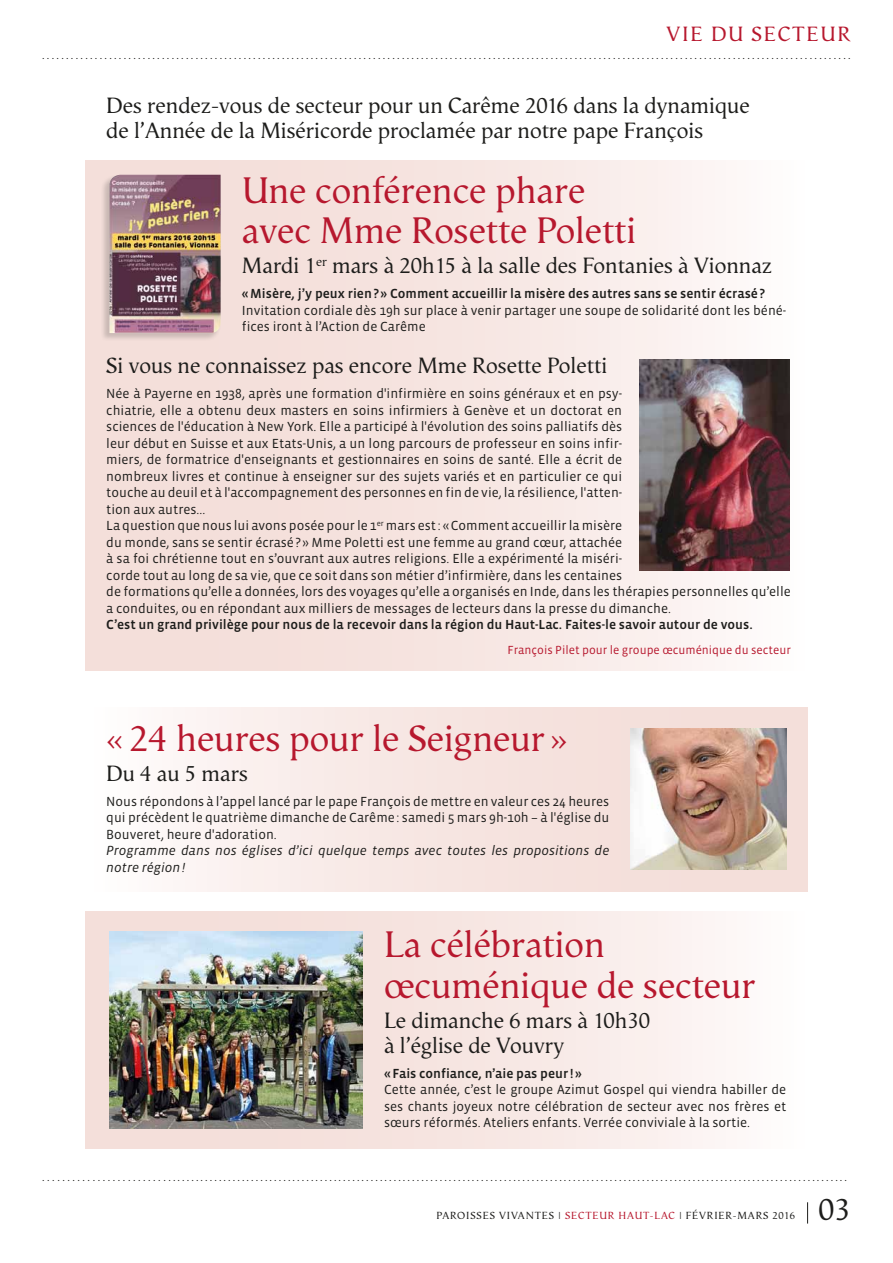
<style>
.page{position:relative;width:893px;height:1263px;background:#fff}
.page>*{position:absolute;margin:0;border:0;box-sizing:border-box;transform-origin:0 0}
.t1{font:37.5px/40.5px "Vega";color:#b7182e}
.t2{font:31.5px "Vega";color:#1d1d1b}
.t3{font:22.5px/25.5px "Vega";color:#1d1d1b}
.t4{font:21px "Vega";letter-spacing:.08em;color:#b7182e}
.t5{font:13.5px/16.5px "Vista Sans";color:#1d1d1b}
.t6{font:13.5px "Vista Sans Med";color:#1d1d1b}
.t7{font:italic 13.5px/16.5px "Vista Sans";color:#1d1d1b}
.t8{font:12px "Vista Sans";color:#b7182e}
.t9{font:10.5px "Vega";letter-spacing:.08em;color:#1d1d1b}
.t10{font:9px "Vega";color:#1d1d1b}
.s1{font-family:"Vista Sans";font-weight:300}
.s2{color:#b7182e}
</style>
<div class="page">
<div style="left:85px;top:161px;width:723px;height:509px;background:linear-gradient(to right,#f2d9d3,#fcf7f6)"></div>
<div style="left:85px;top:708px;width:723px;height:183px;background:linear-gradient(to right,#fdf8f7,#f2d9d3)"></div>
<div style="left:85px;top:912px;width:723px;height:236px;background:linear-gradient(to right,#ecd4ce,#fef9f8)"></div>
<svg style="left:807px;top:1202px;width:1px;height:21px"></svg>
<div style="left:101px;top:174px;width:120px;height:168px;background:#1d1d1b;opacity:.2"></div>
<img style="left:109px;top:175px;width:112px;height:158px">
<img style="left:631px;top:728px;width:156px;height:142px">
<img style="left:109px;top:931px;width:254px;height:197px">
<img style="left:639px;top:360px;width:151px;height:210px">
<h3 class="t4" style="left:667px;top:22px;width:180px">Vie du secteur</h3>
<p class="t10" style="left:43px;top:51px;width:809px">.........................................................................................................................................................................</p>
<h3 class="t3" style="left:106px;top:93px;width:645px">Des rendez-vous de secteur pour un Carême 2016 dans la dynamique de l’Année de la Miséricorde proclamée par notre pape François</h3>
<h1 class="t1" style="left:242px;top:170px;width:396px">Une conférence phare avec Mme Rosette Poletti</h1>
<h3 class="t3" style="left:242px;top:253px;width:532px">Mardi 1<sup>er</sup> mars à 20h15 à la salle des Fontanies à Vionnaz</h3>
<p class="t6" style="left:242px;top:287px;width:524px">«Misère, j’y peux rien? » Comment accueillir la misère des autres sans se sentir écrasé?</p>
<p class="t5" style="left:242px;top:302px;width:546px">Invitation cordiale dès 19h sur place à venir partager une soupe de solidarité dont les béné&shy;fices iront à l’Action de Carême</p>
<h3 class="t3" style="left:106px;top:353px;width:502px">Si vous ne connaissez pas encore Mme Rosette Poletti</h3>
<p class="t5" style="left:106px;top:386px;width:686px">Née à Payerne en 1938, après une formation d'infirmière en soins généraux et en psy-<br>chiatrie, elle a obtenu deux masters en soins infirmiers à Genève et un doctorat en<br>sciences de l'éducation à New York. Elle a participé à l'évolution des soins palliatifs dès<br>leur début en Suisse et aux Etats-Unis, a un long parcours de professeur en soins infir-<br>miers, de formatrice d'enseignants et gestionnaires en soins de santé. Elle a écrit de<br>nombreux livres et continue à enseigner sur des sujets variés et en particulier ce qui<br>touche au deuil et à l'accompagnement des personnes en fin de vie, la résilience, l'atten-<br>tion aux autres...<br>La question que nous lui avons posée pour le 1<sup>er</sup> mars est: «Comment accueillir la misère<br>du monde, sans se sentir écrasé? » Mme Poletti est une femme au grand cœur, attachée<br>à sa foi chrétienne tout en s’ouvrant aux autres religions. Elle a expérimenté la miséri-<br>corde tout au long de sa vie, que ce soit dans son métier d’infirmière, dans les centaines<br>de formations qu’elle a données, lors des voyages qu’elle a organisés en Inde, dans les thérapies personnelles qu’elle a conduites, ou en répondant aux milliers de messages de lecteurs dans la presse du dimanche.</p>
<p class="t6" style="left:106px;top:618px;width:648px">C’est un grand privilège pour nous de la recevoir dans la région du Haut-Lac. Faites-le savoir autour de vous.</p>
<p class="t8" style="left:507px;top:644px;width:285px">François Pilet pour le groupe œcuménique du secteur</p>
<h1 class="t1" style="left:106px;top:718px;width:463px">«24 heures pour le Seigneur »</h1>
<h3 class="t3" style="left:106px;top:761px;width:143px">Du 4 au 5 mars</h3>
<p class="t5" style="left:106px;top:793px;width:505px;text-align:justify">Nous répondons à l’appel lancé par le pape François de mettre en valeur ces 24 heures qui précèdent le quatrième dimanche de Carême: samedi 5 mars 9h-10h – à l'église du Bouveret, heure d'adoration.</p>
<p class="t7" style="left:106px;top:843px;width:505px">Programme dans nos églises d’ici quelque temps avec toutes les propositions de notre région!</p>
<h1 class="t1" style="left:384px;top:924px;width:373px">La célébration œcuménique de secteur</h1>
<h3 class="t3" style="left:384px;top:1007px;width:268px">Le dimanche 6 mars à 10h30 à l’église de Vouvry</h3>
<p class="t6" style="left:384px;top:1066px;width:199px">«Fais confiance, n’aie pas peur! »</p>
<p class="t5" style="left:384px;top:1082px;width:404px;text-align:justify">Cette année, c’est le groupe Azimut Gospel qui viendra habiller de ses chants joyeux notre célébration de secteur avec nos frères et sœurs réformés. Ateliers enfants. Verrée conviviale à la sortie.</p>
<p class="t10" style="left:43px;top:1173px;width:806px">.............................................................................................................................................................................</p>
<p class="t9" style="left:437px;top:1210px;width:271px">PAROISSES VIVANTES <span class="s1">I</span> <span class="s2">SECTEUR haut-lac</span> <span class="s1">I</span> février</p>
<p class="t9" style="left:733px;top:1210px;width:23px">-mars</p>
<p class="t9" style="left:772px;top:1210px;width:24px">2016</p>
<h2 class="t2" style="left:819px;top:1191px;width:33px">03</h2>
</div>
